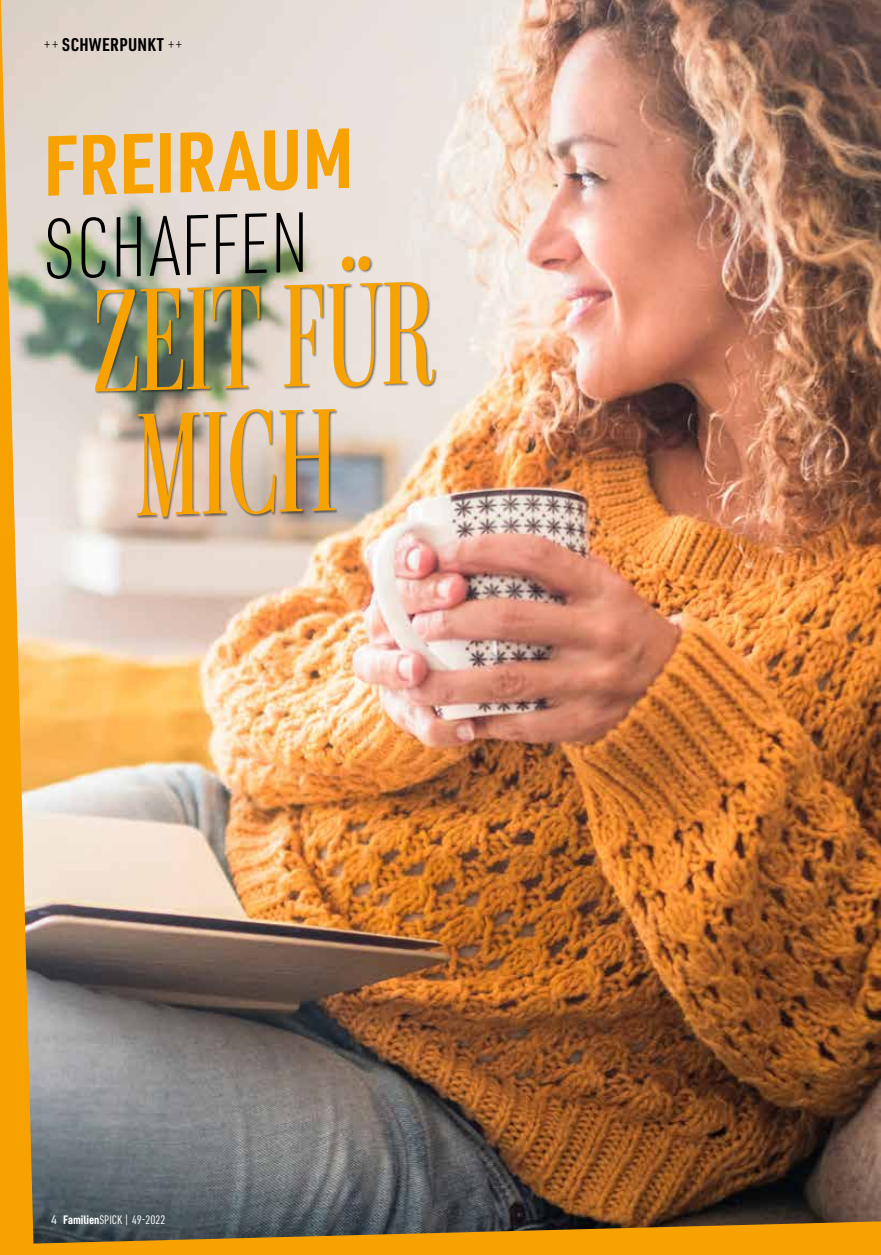
<style>
.page{position:relative;width:881px;height:1255px;background:#fff}
.page>*{position:absolute;margin:0;border:0;box-sizing:border-box;transform-origin:0 0}
.t1{font:149.85px/124.8px "Mencken Std Head Compress";color:#f7a200}
.t2{font:700 83.25px "URWDIN Cond";color:#f7a200}
.t3{font:200 83.25px "URWDIN Cond";color:#000}
.t4{font:700 18px "URWDIN Cond";letter-spacing:.02em;color:#000}
.t5{font:12px "URWDIN Cond";color:#fff}
.s1{font-weight:200}
.s2{font-family:"URWDIN"}
.s3{font-weight:700}
</style>
<div class="page">
<img style="left:0;top:0;width:880px;height:1254px">
<h3 class="t4" style="left:43px;top:32px;width:141px"><span class="s1">++</span> SCHWERPUNKT <span class="s1">++</span></h3>
<h2 class="t2" style="left:40px;top:111px;width:312px;rotate:-2deg">FREIRAUM</h2>
<h2 class="t3" style="left:41px;top:196px;width:267px;rotate:-2deg">SCHAFFEN</h2>
<h1 class="t1" style="left:91px;top:275px;width:343px;rotate:-1deg">ZEIT FÜR<br>MICH</h1>
<p class="t5" style="left:51px;top:1211px;width:116px"><span class="s2">4</span> <span class="s3">Familien</span>SPICK | 49-2022</p>
</div>
